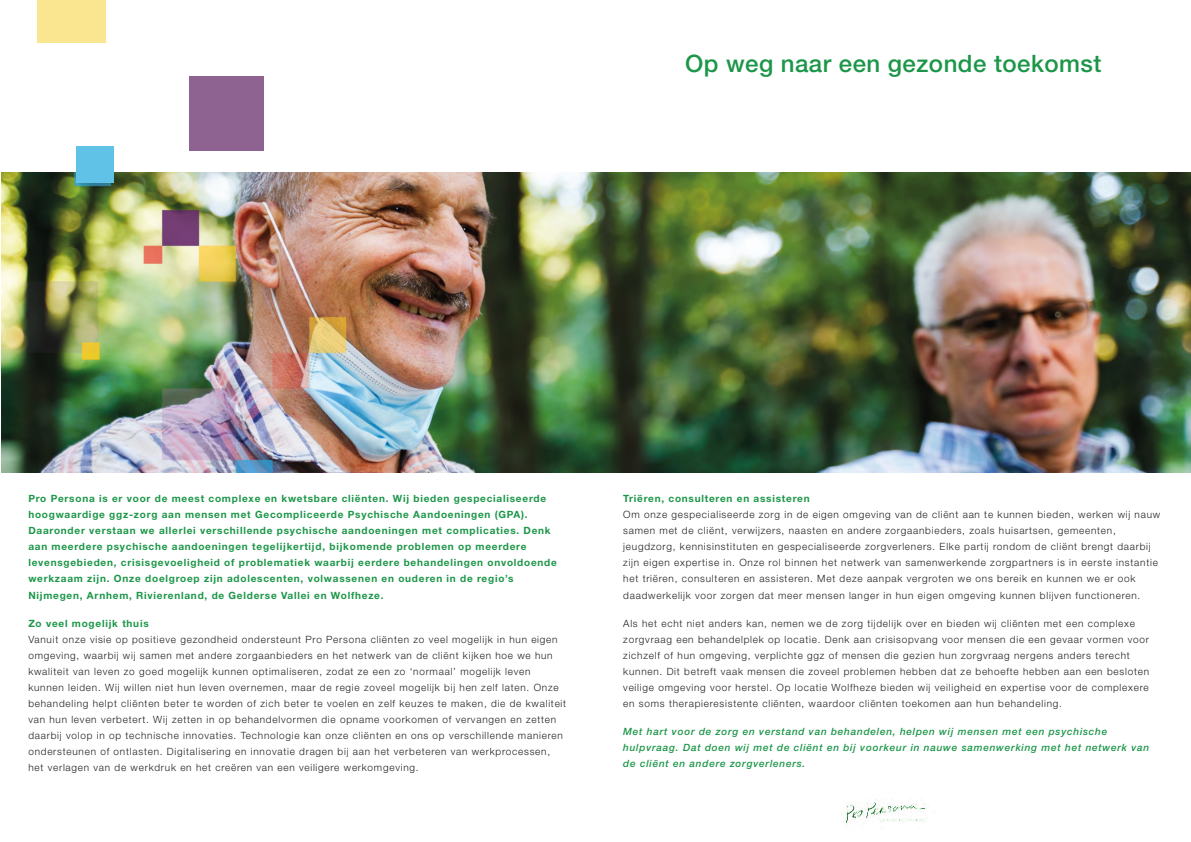
<style>
.page{position:relative;width:1191px;height:842px;background:#fff}
.page>*{position:absolute;margin:0;border:0;box-sizing:border-box;transform-origin:0 0}
.t1{font:500 24px "Helvetica Neue LT Std";letter-spacing:.02em;color:#1c9648}
.t2{font:300 10px/16px "Helvetica Neue LT Std";letter-spacing:.075em;color:#231f20}
.t3{font:700 10px/16px "Helvetica Neue LT Std";letter-spacing:.075em;color:#1c9648}
.t4{font:italic 500 10px/16px "Helvetica Neue LT Std";letter-spacing:.075em;color:#1c9648}
</style>
<div class="page">
<img style="left:2px;top:172px;width:1189px;height:300px">
<img style="left:845px;top:802px;width:82px;height:23px">
<div style="left:37px;top:0;width:68px;height:42px;background:#fae691"></div>
<div style="left:189px;top:76px;width:74px;height:75px;background:#8e6391"></div>
<div style="left:76px;top:146px;width:38px;height:37px;background:#61c2e7"></div>
<h1 class="t1" style="left:685px;top:54px;width:418px">Op weg naar een gezonde toekomst</h1>
<p class="t3" style="left:28px;top:492px;width:530px">Pro Persona is er voor de meest complexe en kwetsbare cliënten. Wij bieden gespecialiseerde hoogwaardige ggz-zorg aan mensen met Gecompliceerde Psychische Aandoeningen (GPA).<br>Daaronder verstaan we allerlei verschillende psychische aandoeningen met complicaties. Denk aan meerdere psychische aandoeningen tegelijkertijd, bijkomende problemen op meerdere levensgebieden, crisisgevoeligheid of problematiek waarbij eerdere behandelingen onvoldoende werkzaam zijn. Onze doelgroep zijn adolescenten, volwassenen en ouderen in de regio’s Nijmegen, Arnhem, Rivierenland, de Gelderse Vallei en Wolfheze.</p>
<p class="t3" style="left:28px;top:616px;width:122px">Zo veel mogelijk thuis</p>
<p class="t2" style="left:28px;top:632px;width:539px">Vanuit onze visie op positieve gezondheid ondersteunt Pro Persona cliënten zo veel mogelijk in hun eigen omgeving, waarbij wij samen met andere zorgaanbieders en het netwerk van de cliënt kijken hoe we hun kwaliteit van leven zo goed mogelijk kunnen optimaliseren, zodat ze een zo ‘normaal’ mogelijk leven kunnen leiden. Wij willen niet hun leven overnemen, maar de regie zoveel mogelijk bij hen zelf laten. Onze behandeling helpt cliënten beter te worden of zich beter te voelen en zelf keuzes te maken, die de kwaliteit van hun leven verbetert. Wij zetten in op behandelvormen die opname voorkomen of vervangen en zetten daarbij volop in op technische innovaties. Technologie kan onze cliënten en ons op verschillende manieren ondersteunen of ontlasten. Digitalisering en innovatie dragen bij aan het verbeteren van werkprocessen, het verlagen van de werkdruk en het creëren van een veiligere werkomgeving.</p>
<p class="t3" style="left:623px;top:492px;width:188px">Triëren, consulteren en assisteren</p>
<p class="t2" style="left:623px;top:508px;width:538px">Om onze gespecialiseerde zorg in de eigen omgeving van de cliënt aan te kunnen bieden, werken wij nauw samen met de cliënt, verwijzers, naasten en andere zorgaanbieders, zoals huisartsen, gemeenten, jeugdzorg, kennisinstituten en gespecialiseerde zorgverleners. Elke partij rondom de cliënt brengt daarbij zijn eigen expertise in. Onze rol binnen het netwerk van samenwerkende zorgpartners is in eerste instantie het triëren, consulteren en assisteren. Met deze aanpak vergroten we ons bereik en kunnen we er ook daadwerkelijk voor zorgen dat meer mensen langer in hun eigen omgeving kunnen blijven functioneren.</p>
<p class="t2" style="left:623px;top:616px;width:527px">Als het echt niet anders kan, nemen we de zorg tijdelijk over en bieden wij cliënten met een complexe zorgvraag een behandelplek op locatie. Denk aan crisisopvang voor mensen die een gevaar vormen voor zichzelf of hun omgeving, verplichte ggz of mensen die gezien hun zorgvraag nergens anders terecht kunnen. Dit betreft vaak mensen die zoveel problemen hebben dat ze behoefte hebben aan een besloten veilige omgeving voor herstel. Op locatie Wolfheze bieden wij veiligheid en expertise voor de complexere en soms therapieresistente cliënten, waardoor cliënten toekomen aan hun behandeling.</p>
<p class="t4" style="left:623px;top:724px;width:527px">Met hart voor de zorg en verstand van behandelen, helpen wij mensen met een psychische hulpvraag. Dat doen wij met de cliënt en bij voorkeur in nauwe samenwerking met het netwerk van de cliënt en andere zorgverleners.</p>
</div>
